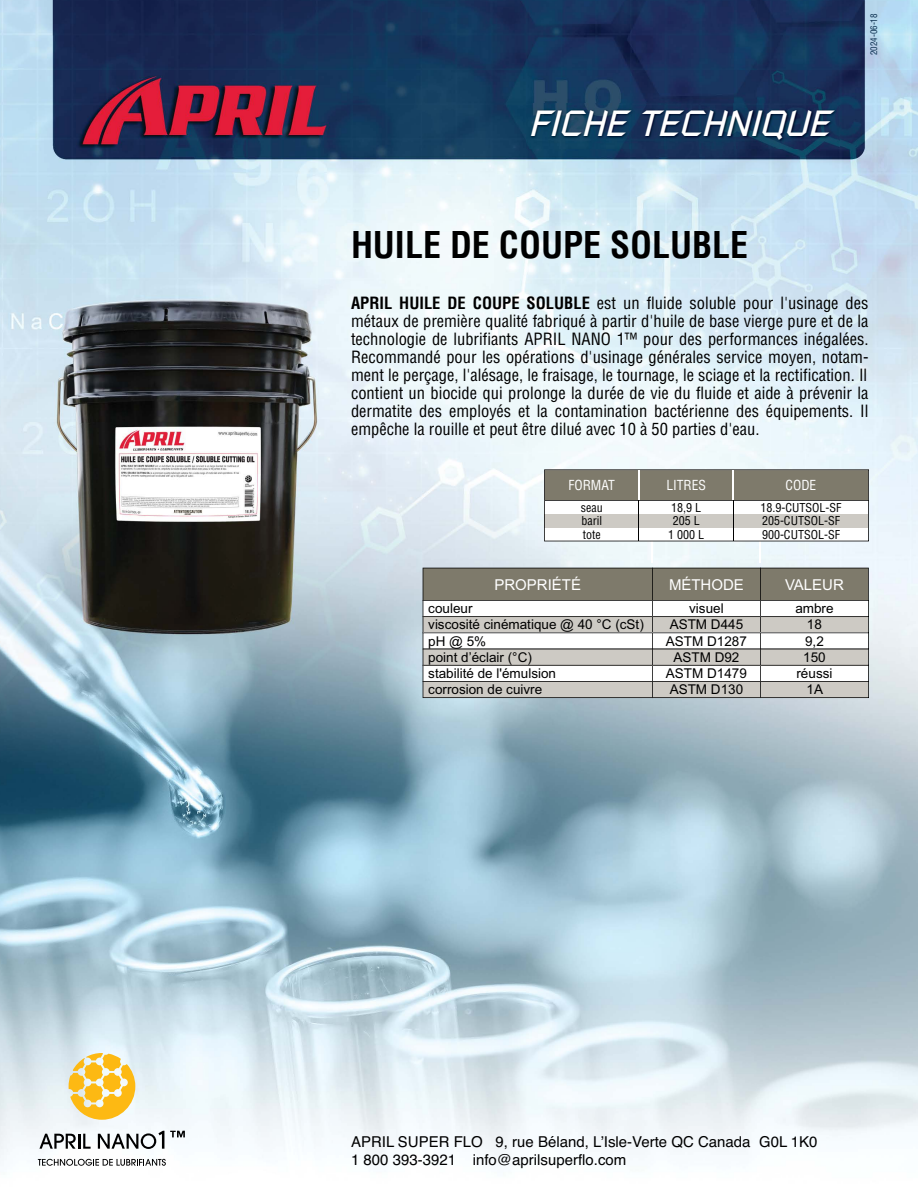
<style>
.page{position:relative;width:918px;height:1188px;background:#fff}
.page>*{position:absolute;margin:0;border:0;box-sizing:border-box;transform-origin:0 0}
.t1{font:700 condensed 36px "Helvetica";color:#000}
.t2{font:italic 36px "Russell Square";color:#fff}
.t3{font:condensed 16.5px/18px "Helvetica";color:#000;text-align:justify}
.t4{font:15px/18px "Helvetica";color:#000}
.t5{font:15px "Arial";color:#fff}
.t6{font:13.5px "Arial";color:#000}
.t7{font:condensed 13.5px "Helvetica";color:#fff}
.t8{font:condensed 12px "Helvetica";color:#000}
.t9{font:condensed 9px "Helvetica";color:#0d3151}
.s1{font-weight:700}
</style>
<div class="page">
<img style="left:0;top:0;width:918px;height:1164px">
<img style="left:526px;top:103px;width:313px;height:45px">
<svg style="left:38px;top:1159px;width:128px;height:7px"></svg>
<svg style="left:69px;top:1053px;width:66px;height:67px;background:#f5d06e"></svg>
<svg style="left:98px;top:1131px;width:66px;height:18px"></svg>
<svg style="left:39px;top:1134px;width:52px;height:15px"></svg>
<svg style="left:170px;top:1131px;width:15px;height:6px"></svg>
<hr style="left:652px;top:530px;width:1px;height:33px;background:#fff">
<hr style="left:760px;top:530px;width:1px;height:33px;background:#fff">
<svg style="left:423px;top:568px;width:446px;height:130px"></svg>
<svg style="left:544px;top:469px;width:325px;height:72px"></svg>
<hr style="left:639px;top:501px;width:1px;height:40px;background:#000">
<hr style="left:733px;top:501px;width:1px;height:40px;background:#000">
<h1 class="t2" style="left:528px;top:102px;width:302px">FICHE TECHNIQUE</h1>
<p class="t9" style="left:868px;top:55px;width:43px;rotate:-90deg">2024-06-18</p>
<h1 class="t1" style="left:351px;top:222px;width:399px">HUILE DE COUPE SOLUBLE</h1>
<p class="t3" style="left:351px;top:294px;width:519px"><span class="s1">APRIL HUILE DE COUPE SOLUBLE</span> est un fluide soluble pour l'usinage des métaux de première qualité fabriqué à partir d'huile de base vierge pure et de la technologie de lubrifiants APRIL NANO 1™ pour des performances inégalées.<br>Recommandé pour les opérations d'usinage générales service moyen, notam&shy;ment le perçage, l'alésage, le fraisage, le tournage, le sciage et la rectification. Il contient un biocide qui prolonge la durée de vie du fluide et aide à prévenir la dermatite des employés et la contamination bactérienne des équipements. Il empêche la rouille et peut être dilué avec 10 à 50 parties d'eau.</p>
<p class="t7" style="left:568px;top:477px;width:48px">FORMAT</p>
<p class="t7" style="left:666px;top:477px;width:41px">LITRES</p>
<p class="t7" style="left:786px;top:477px;width:32px">CODE</p>
<p class="t8" style="left:581px;top:500px;width:23px">seau</p>
<p class="t8" style="left:671px;top:500px;width:31px">18,9 L</p>
<p class="t8" style="left:760px;top:500px;width:82px">18.9-CUTSOL-SF</p>
<p class="t8" style="left:583px;top:527px;width:19px">tote</p>
<p class="t8" style="left:668px;top:527px;width:37px">1 000 L</p>
<p class="t8" style="left:762px;top:527px;width:79px">900-CUTSOL-SF</p>
<p class="t8" style="left:581px;top:513px;width:22px">baril</p>
<p class="t8" style="left:673px;top:513px;width:28px">205 L</p>
<p class="t8" style="left:762px;top:513px;width:79px">205-CUTSOL-SF</p>
<p class="t5" style="left:494px;top:575px;width:88px">PROPRIÉTÉ</p>
<p class="t5" style="left:669px;top:575px;width:76px">MÉTHODE</p>
<p class="t5" style="left:785px;top:575px;width:60px">VALEUR</p>
<p class="t6" style="left:428px;top:600px;width:46px">couleur</p>
<p class="t6" style="left:689px;top:600px;width:36px">visuel</p>
<p class="t6" style="left:795px;top:600px;width:40px">ambre</p>
<p class="t6" style="left:428px;top:616px;width:217px">viscosité cinématique @ 40 °C (cSt)</p>
<p class="t6" style="left:670px;top:616px;width:75px">ASTM D445</p>
<p class="t6" style="left:807px;top:616px;width:17px">18</p>
<p class="t6" style="left:428px;top:632px;width:59px">pH @ 5%</p>
<p class="t6" style="left:666px;top:632px;width:83px">ASTM D1287</p>
<p class="t6" style="left:805px;top:632px;width:20px">9,2</p>
<p class="t6" style="left:428px;top:664px;width:129px">stabilité de l'émulsion</p>
<p class="t6" style="left:666px;top:664px;width:83px">ASTM D1479</p>
<p class="t6" style="left:796px;top:664px;width:38px">réussi</p>
<p class="t6" style="left:428px;top:648px;width:105px">point d’éclair (°C)</p>
<p class="t6" style="left:673px;top:648px;width:68px">ASTM D92</p>
<p class="t6" style="left:803px;top:648px;width:24px">150</p>
<p class="t6" style="left:428px;top:681px;width:116px">corrosion de cuivre</p>
<p class="t6" style="left:670px;top:681px;width:75px">ASTM D130</p>
<p class="t6" style="left:807px;top:681px;width:18px">1A</p>
<p class="t4" style="left:351px;top:1133px;width:468px">APRIL SUPER FLO 9, rue Béland, L’Isle-Verte QC Canada G0L 1K0<br>1 800 393-3921 info@aprilsuperflo.com</p>
</div>
